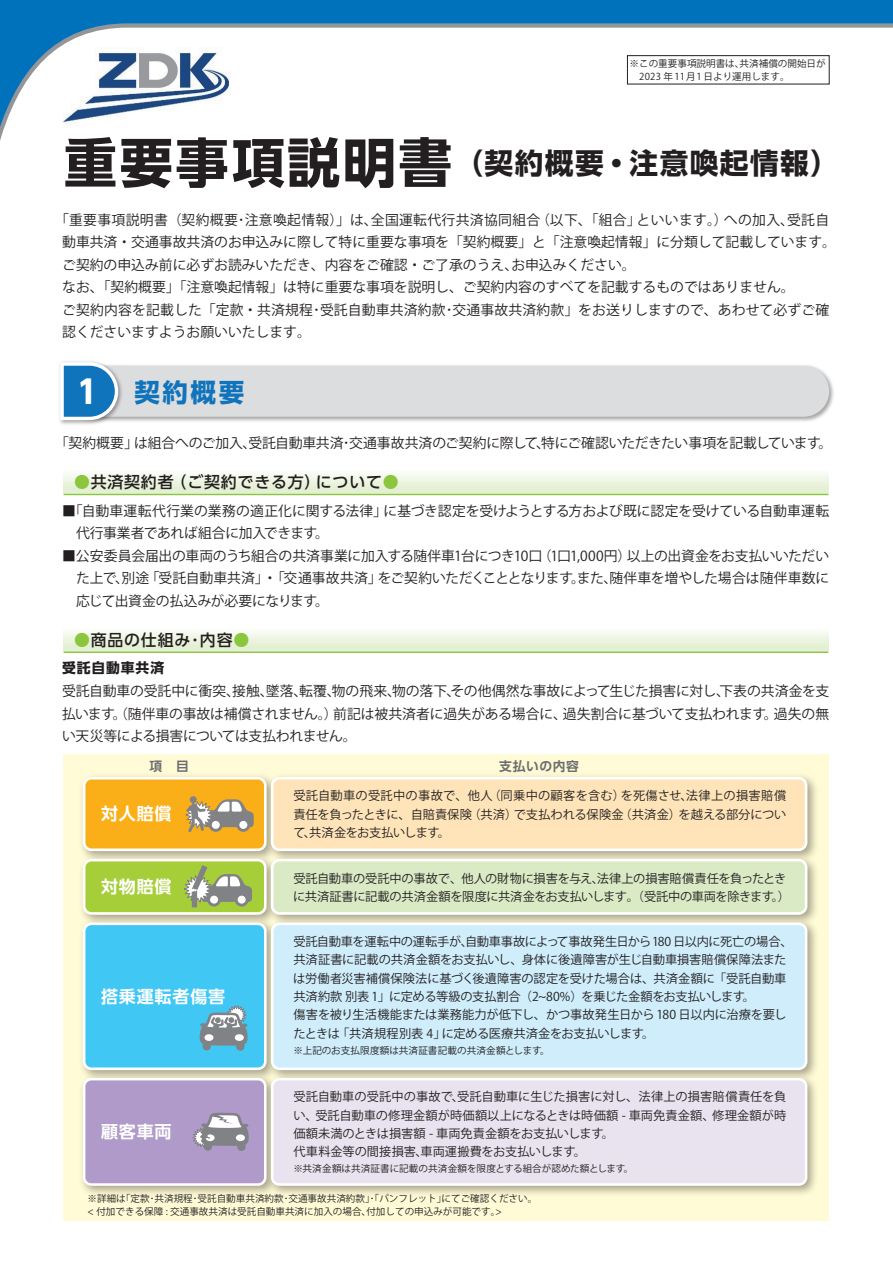
<style>
.page{position:relative;width:893px;height:1263px;background:#fff}
.page>*{position:absolute;margin:0;border:0;box-sizing:border-box;transform-origin:0 0}
.t1{font:700 28.65px "UD Shin Go Pr 6 N";letter-spacing:.05em;color:#231f20}
.t2{font:700 25.5px "UD Shin Go Pr 6 N";color:#1074bc}
.t3{font:700 16.95px "UD Shin Go Pr 6 N De";letter-spacing:.05em;color:#fff}
.t4{font:500 15.9px "UD Shin Go Pr 6 N";letter-spacing:.05em;color:#231f20}
.t5{font:13.8px/22.5px "Koz Go Pr 6 N";color:#231f20}
.t6{font:700 12.75px "UD Shin Go Pr 6 N De";letter-spacing:.05em;color:#6c6d70}
.t7{font:12.15px/18.3px "Koz Go Pr 6 N";letter-spacing:-.01em;color:#231f20}
.t8{font:9.6px/12.8px "Koz Go Pr 6 N";color:#231f20}
.s1{font-size:53.1px}
.s2{font-size:31.95px;color:#fff}
.s3{color:#8bc63e}
.s4{font-family:"UD Shin Go Pr 6 N";font-weight:700}
</style>
<div class="page">
<div style="left:0;top:0;width:893px;height:21px;background:#0072bc"></div>
<svg style="left:0;top:21px;width:893px;height:120px"></svg>
<img style="left:126px;top:365px;width:708px;height:57px">
<div style="left:64px;top:366px;width:765px;height:51px;background:#dcdddf;border-radius:26px"></div>
<div style="left:627px;top:55px;width:202px;height:29px;border:1px solid #231f20"></div>
<svg style="left:59px;top:360px;width:63px;height:63px"></svg>
<svg style="left:64px;top:474px;width:764px;height:20px;background:#e9f3dc"></svg>
<hr style="left:64px;top:494px;width:764px;height:1px;background:#8bc63e">
<svg style="left:64px;top:631px;width:764px;height:21px;background:#e9f3dc"></svg>
<hr style="left:64px;top:652px;width:764px;height:1px;background:#8bc63e">
<div style="left:64px;top:754px;width:765px;height:466px;background:#fffbd6"></div>
<div style="left:84px;top:778px;width:181px;height:72px;background:#faaf18;border-radius:7px"></div>
<div style="left:83px;top:777px;width:184px;height:74px;border:3px solid #fff;border-radius:7px"></div>
<img style="left:263px;top:774px;width:553px;height:77px">
<div style="left:272px;top:778px;width:534px;height:72px;background:#fee4b8;border-radius:7px"></div>
<div style="left:271px;top:777px;width:536px;height:74px;border:3px solid #fff;border-radius:7px"></div>
<div style="left:84px;top:860px;width:181px;height:53px;background:#a6ce39;border-radius:7px"></div>
<div style="left:83px;top:859px;width:184px;height:56px;border:3px solid #fff;border-radius:7px"></div>
<img style="left:263px;top:851px;width:553px;height:64px">
<div style="left:272px;top:860px;width:534px;height:53px;background:#d9eac5;border-radius:7px"></div>
<div style="left:271px;top:859px;width:536px;height:56px;border:3px solid #fff;border-radius:7px"></div>
<div style="left:84px;top:924px;width:181px;height:145px;background:#40c7f4;border-radius:7px"></div>
<div style="left:83px;top:922px;width:184px;height:148px;border:3px solid #fff;border-radius:7px"></div>
<img style="left:263px;top:915px;width:553px;height:155px">
<div style="left:272px;top:924px;width:534px;height:145px;background:#cfedfb;border-radius:7px"></div>
<div style="left:271px;top:922px;width:536px;height:148px;border:3px solid #fff;border-radius:7px"></div>
<div style="left:84px;top:1079px;width:181px;height:105px;background:#b09ac9;border-radius:7px"></div>
<div style="left:83px;top:1078px;width:184px;height:108px;border:3px solid #fff;border-radius:7px"></div>
<img style="left:264px;top:1070px;width:551px;height:124px">
<div style="left:272px;top:1079px;width:534px;height:105px;background:#e9e2ef;border-radius:7px"></div>
<div style="left:271px;top:1078px;width:536px;height:108px;border:3px solid #fff;border-radius:7px"></div>
<svg style="left:185px;top:799px;width:69px;height:34px"></svg>
<div style="left:190px;top:796px;width:7px;height:7px;background:#808285;border-radius:50%"></div>
<svg style="left:184px;top:865px;width:68px;height:42px"></svg>
<svg style="left:192px;top:1113px;width:57px;height:38px"></svg>
<svg style="left:199px;top:1005px;width:49px;height:46px"></svg>
<p class="t8" style="left:639px;top:57px;width:188px;text-indent:-10px">※この重要事項説明書は､共済補償の開始日が<br>2023 年11月1 日より運用します｡</p>
<p class="t1" style="left:64px;top:139px;width:777px"><span class="s1">重要事項説明書</span>（契約概要・注意喚起情報）</p>
<p class="t5" style="left:62px;top:209px;width:769px;text-indent:-7px">「重要事項説明書（契約概要･注意喚起情報）」は､全国運転代行共済協同組合（以下、「組合」といいます｡）への加入､受託自動車共済・交通事故共済のお申込みに際して特に重要な事項を「契約概要」と「注意喚起情報」に分類して記載しています｡ご契約の申込み前に必ずお読みいただき、内容をご確認・ご了承のうえ､お申込みください｡<br>なお、「契約概要」「注意喚起情報」は特に重要な事項を説明し、ご契約内容のすべてを記載するものではありません｡<br>ご契約内容を記載した「定款・共済規程･受託自動車共済約款･交通事故共済約款」をお送りしますので、あわせて必ずご確認くださいますようお願いいたします｡</p>
<p class="t2" style="left:77px;top:372px;width:169px"><span class="s2">1</span> 契約概要</p>
<p class="t5" style="left:62px;top:432px;width:765px">｢契約概要」は組合へのご加入､受託自動車共済･交通事故共済のご契約に際して､特にご確認いただきたい事項を記載しています｡</p>
<p class="t4" style="left:74px;top:469px;width:326px"><span class="s3">●</span>共済契約者（ご契約できる方）について<span class="s3">●</span></p>
<p class="t5" style="left:76px;top:500px;width:755px;text-indent:-14px">■｢自動車運転代行業の業務の適正化に関する法律」に基づき認定を受けようとする方および既に認定を受けている自動車運転代行事業者であれば組合に加入できます｡</p>
<p class="t5" style="left:76px;top:545px;width:755px;text-align:justify;text-indent:-14px">■公安委員会届出の車両のうち組合の共済事業に加入する随伴車1台につき10口（1口1,000円）以上の出資金をお支払いいただいた上で､別途「受託自動車共済」・「交通事故共済」をご契約いただくこととなります｡また､随伴車を増やした場合は随伴車数に応じて出資金の払込みが必要になります｡</p>
<p class="t4" style="left:74px;top:627px;width:177px"><span class="s3">●</span>商品の仕組み･内容<span class="s3">●</span></p>
<p class="t5" style="left:62px;top:657px;width:768px"><span class="s4">受託自動車共済<br></span>受託自動車の受託中に衝突､接触､墜落､転覆､物の飛来､物の落下､その他偶然な事故によって生じた損害に対し､下表の共済金を支払います｡（随伴車の事故は補償されません｡）前記は被共済者に過失がある場合に、過失割合に基づいて支払われます。過失の無い天災等による損害については支払われません。</p>
<p class="t6" style="left:149px;top:755px;width:41px">項　目</p>
<p class="t6" style="left:499px;top:755px;width:81px">支払いの内容</p>
<p class="t3" style="left:101px;top:800px;width:72px">対人賠償</p>
<p class="t7" style="left:293px;top:787px;width:494px;text-align:justify">受託自動車の受託中の事故で、他人（同乗中の顧客を含む）を死傷させ､法律上の損害賠償責任を負ったときに、自賠責保険（共済）で支払われる保険金（共済金）を越える部分について､共済金をお支払いします｡</p>
<p class="t3" style="left:101px;top:873px;width:72px">対物賠償</p>
<p class="t7" style="left:293px;top:869px;width:498px">受託自動車の受託中の事故で、他人の財物に損害を与え､法律上の損害賠償責任を負ったときに共済証書に記載の共済金額を限度に共済金をお支払いします。（受託中の車両を除きます｡）</p>
<p class="t3" style="left:101px;top:983px;width:126px">搭乗運転者傷害</p>
<p class="t7" style="left:293px;top:933px;width:501px">受託自動車を運転中の運転手が､自動車事故によって事故発生日から180 日以内に死亡の場合、共済証書に記載の共済金額をお支払いし、身体に後遺障害が生じ自動車損害賠償保障法または労働者災害補償保険法に基づく後遺障害の認定を受けた場合は、共済金額に「受託自動車共済約款 別表 1」に定める等級の支払割合（2~80%）を乗じた金額をお支払いします｡<br>傷害を被り生活機能または業務能力が低下し、かつ事故発生日から180 日以内に治療を要したときは「共済規程別表 4」に定める医療共済金をお支払いします｡</p>
<p class="t8" style="left:293px;top:1044px;width:253px">※上記のお支払限度額は共済証書記載の共済金額とします｡</p>
<p class="t7" style="left:293px;top:1088px;width:494px">受託自動車の受託中の事故で､受託自動車に生じた損害に対し、法律上の損害賠償責任を負い、受託自動車の修理金額が時価額以上になるときは時価額 - 車両免責金額、修理金額が時価額未満のときは損害額 - 車両免責金額をお支払いします｡<br>代車料金等の間接損害､車両運搬費をお支払いします｡</p>
<p class="t8" style="left:293px;top:1162px;width:337px">※共済金額は共済証書に記載の共済金額を限度とする組合が認めた額とします｡</p>
<p class="t8" style="left:88px;top:1192px;width:446px">※詳細は｢定款･共済規程･受託自動車共済約款･交通事故共済約款｣･｢パンフレット｣にてご確認ください｡&lt; 付加できる保障 : 交通事故共済は受託自動車共済に加入の場合､付加しての申込みが可能です｡&gt;</p>
<p class="t3" style="left:101px;top:1118px;width:72px">顧客車両</p>
</div>
